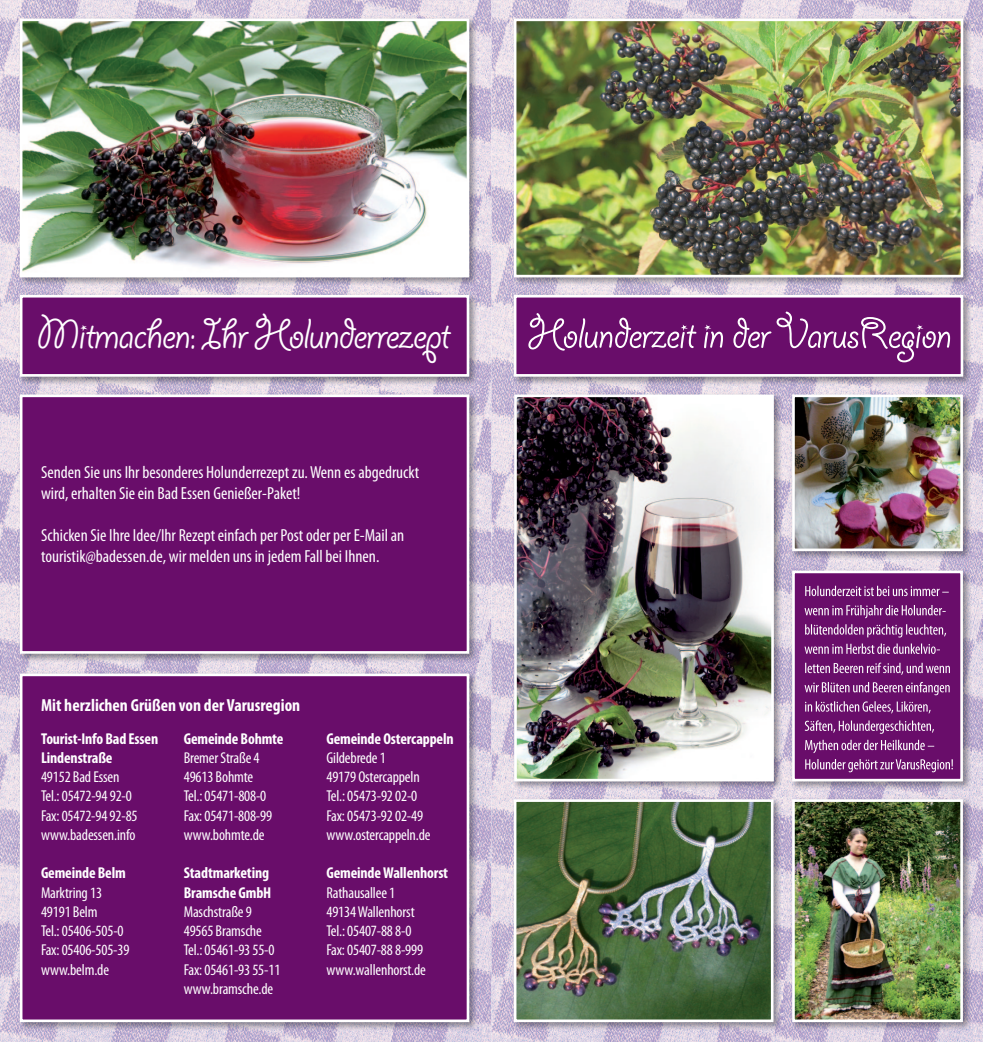
<style>
.page{position:relative;width:983px;height:1042px;background:#fff}
.page>*{position:absolute;margin:0;border:0;box-sizing:border-box;transform-origin:0 0}
.t1{font:47.25px "Giddyup Std";letter-spacing:-.03em;color:#fff}
.t2{font:condensed 17.5px/21px "Myriad Pro";color:#fff}
.t3{font:700 condensed 17.5px "Myriad Pro";color:#fff}
.t4{font:condensed 15.75px/19.2px "Myriad Pro";letter-spacing:-.01em;color:#fff}
.t5{font:700 condensed 15.75px/19.2px "Myriad Pro";letter-spacing:-.01em;color:#fff}
</style>
<div class="page">
<img style="left:0;top:0;width:982px;height:61px">
<img style="left:0;top:61px;width:61px;height:981px">
<img style="left:430px;top:61px;width:122px;height:981px">
<img style="left:61px;top:286px;width:369px;height:7px">
<img style="left:61px;top:386px;width:369px;height:6px">
<img style="left:61px;top:663px;width:369px;height:8px">
<img style="left:61px;top:1031px;width:369px;height:11px">
<img style="left:18px;top:17px;width:460px;height:269px">
<img style="left:24px;top:23px;width:441px;height:250px">
<div style="left:20px;top:19px;width:449px;height:258px;border:3px solid #fff"></div>
<img style="left:18px;top:293px;width:460px;height:93px">
<div style="left:20px;top:295px;width:449px;height:82px;background:#690d6a;border:3px solid #fff"></div>
<img style="left:18px;top:392px;width:460px;height:271px">
<div style="left:20px;top:394px;width:449px;height:260px;background:#690d6a;border:3px solid #fff"></div>
<img style="left:921px;top:61px;width:61px;height:981px">
<img style="left:552px;top:286px;width:369px;height:7px">
<img style="left:552px;top:386px;width:369px;height:42px">
<img style="left:737px;top:428px;width:61px;height:614px">
<img style="left:798px;top:560px;width:123px;height:8px">
<img style="left:552px;top:790px;width:185px;height:7px">
<img style="left:798px;top:790px;width:123px;height:7px">
<img style="left:552px;top:1031px;width:185px;height:11px">
<img style="left:798px;top:1031px;width:123px;height:11px">
<img style="left:511px;top:17px;width:460px;height:269px">
<img style="left:517px;top:23px;width:442px;height:250px">
<div style="left:513px;top:19px;width:450px;height:258px;border:3px solid #fff"></div>
<img style="left:511px;top:797px;width:271px;height:234px">
<img style="left:517px;top:803px;width:252px;height:215px">
<div style="left:513px;top:799px;width:260px;height:223px;border:3px solid #fff"></div>
<img style="left:790px;top:797px;width:181px;height:234px">
<img style="left:796px;top:803px;width:162px;height:215px">
<div style="left:792px;top:799px;width:170px;height:223px;border:3px solid #fff"></div>
<img style="left:511px;top:293px;width:460px;height:93px">
<div style="left:513px;top:295px;width:450px;height:82px;background:#690d6a;border:3px solid #fff"></div>
<img style="left:512px;top:392px;width:270px;height:398px">
<img style="left:518px;top:398px;width:251px;height:379px">
<div style="left:514px;top:394px;width:259px;height:387px;border:3px solid #fff"></div>
<img style="left:790px;top:392px;width:181px;height:168px">
<img style="left:796px;top:398px;width:162px;height:149px">
<div style="left:792px;top:394px;width:170px;height:157px;border:3px solid #fff"></div>
<img style="left:790px;top:568px;width:181px;height:222px">
<div style="left:792px;top:570px;width:170px;height:211px;background:#690d6a;border:3px solid #fff"></div>
<svg style="left:528px;top:311px;width:421px;height:51px"></svg>
<svg style="left:805px;top:759px;width:147px;height:13px"></svg>
<svg style="left:805px;top:740px;width:128px;height:13px"></svg>
<svg style="left:804px;top:720px;width:129px;height:14px"></svg>
<svg style="left:805px;top:701px;width:125px;height:12px"></svg>
<svg style="left:804px;top:682px;width:145px;height:13px"></svg>
<svg style="left:805px;top:662px;width:144px;height:13px"></svg>
<svg style="left:804px;top:643px;width:135px;height:11px"></svg>
<svg style="left:805px;top:624px;width:140px;height:13px"></svg>
<svg style="left:804px;top:605px;width:141px;height:13px"></svg>
<svg style="left:805px;top:586px;width:143px;height:10px"></svg>
<img style="left:18px;top:671px;width:460px;height:360px">
<div style="left:20px;top:673px;width:449px;height:349px;background:#690d6a;border:3px solid #fff"></div>
<h1 class="t1" style="left:38px;top:308px;width:414px">Mitmachen: Ihr Holunderrezept</h1>
<p class="t2" style="left:41px;top:462px;width:379px">Senden Sie uns Ihr besonderes Holunderrezept zu. Wenn es abgedruckt wird, erhalten Sie ein Bad Essen Genießer-Paket!</p>
<p class="t2" style="left:41px;top:525px;width:365px">Schicken Sie Ihre Idee/Ihr Rezept einfach per Post oder per E-Mail an touristik@badessen.de, wir melden uns in jedem Fall bei Ihnen.</p>
<p class="t3" style="left:41px;top:694px;width:260px">Mit herzlichen Grüßen von der Varusregion</p>
<p class="t5" style="left:41px;top:728px;width:119px">Tourist-Info Bad Essen<br>Lindenstraße</p>
<p class="t4" style="left:41px;top:767px;width:98px">49152 Bad Essen<br>Tel.: 05472-94 92-0<br>Fax: 05472-94 92-85 www.badessen.info</p>
<p class="t5" style="left:41px;top:863px;width:86px">Gemeinde Belm</p>
<p class="t4" style="left:41px;top:882px;width:90px">Marktring 13<br>49191 Belm<br>Tel.: 05406-505-0<br>Fax: 05406-505-39 www.belm.de</p>
<p class="t5" style="left:184px;top:728px;width:101px">Gemeinde Bohmte</p>
<p class="t4" style="left:184px;top:748px;width:90px">Bremer Straße 4<br>49613 Bohmte<br>Tel.: 05471-808-0<br>Fax: 05471-808-99 www.bohmte.de</p>
<p class="t5" style="left:184px;top:863px;width:89px">Stadtmarketing<br>Bramsche GmbH</p>
<p class="t4" style="left:184px;top:902px;width:98px">Maschstraße 9<br>49565 Bramsche<br>Tel.: 05461-93 55-0<br>Fax: 05461-93 55-11 www.bramsche.de</p>
<p class="t5" style="left:326px;top:728px;width:129px">Gemeinde Ostercappeln</p>
<p class="t4" style="left:326px;top:748px;width:106px">Gildebrede 1<br>49179 Ostercappeln<br>Tel.: 05473-92 02-0<br>Fax: 05473-92 02-49 www.ostercappeln.de</p>
<p class="t5" style="left:326px;top:863px;width:123px">Gemeinde Wallenhorst</p>
<p class="t4" style="left:326px;top:882px;width:101px">Rathausallee 1<br>49134 Wallenhorst<br>Tel.: 05407-88 8-0<br>Fax: 05407-88 8-999 www.wallenhorst.de</p>
</div>
